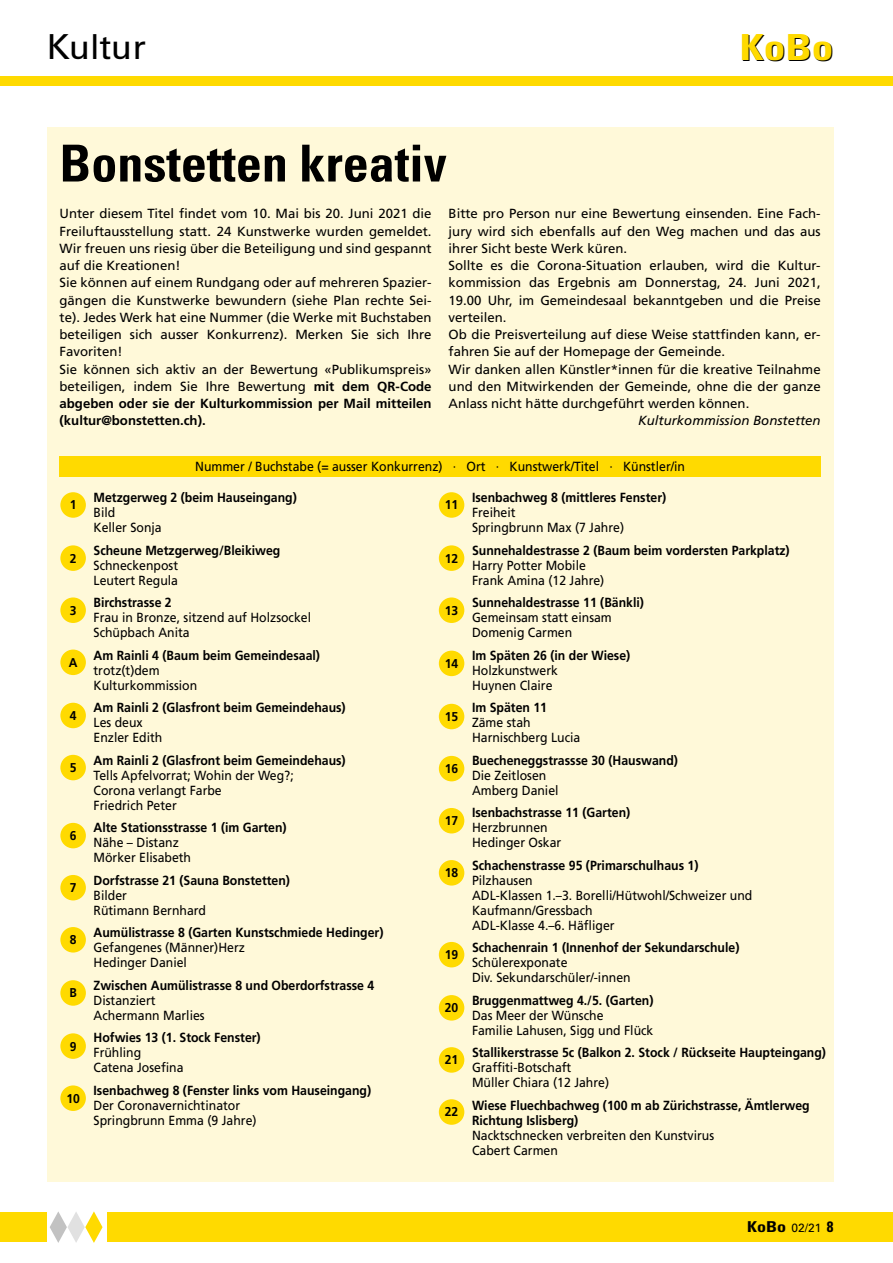
<style>
.page{position:relative;width:893px;height:1263px;background:#fff}
.page>*{position:absolute;margin:0;border:0;box-sizing:border-box;transform-origin:0 0}
.t1{font:700 condensed 51px "Univers LT Std";color:#000}
.t2{font:700 condensed 36px "Univers LT Std";color:#ffda00;scale:1.2 1}
.t3{font:34.5px "Univers LT Std";color:#000}
.t4{font:700 condensed 15px "Univers LT Std";color:#000;scale:1.2 1}
.t5{font:13.2px/17.2px "Frutiger LT Com";color:#000}
.t6{font:13.2px/15px "Frutiger LT Com";color:#000;scale:.93 1}
.t7{font:700 13.2px/15px "Frutiger LT Com";color:#000;scale:.93 1}
.t8{font:italic 13.2px "Frutiger LT Com";color:#000}
.t9{font:700 12.75px "Frutiger LT Com";color:#000;scale:.95 1}
.s1{font-weight:700}
.s2{font-weight:400;font-stretch:normal;font-size:12px}
</style>
<div class="page">
<div style="left:47px;top:128px;width:786px;height:1054px;background:#fff9d9"></div>
<div style="left:0;top:1212px;width:893px;height:30px;background:#ffda00"></div>
<div style="left:47px;top:1208px;width:59px;height:42px;background:#fff"></div>
<svg style="left:50px;top:1211px;width:53px;height:32px"></svg>
<div style="left:60px;top:492px;width:26px;height:26px;background:#ffda00;border-radius:50%"></div>
<div style="left:439px;top:492px;width:25px;height:26px;background:#ffda00;border-radius:50%"></div>
<div style="left:439px;top:545px;width:25px;height:26px;background:#ffda00;border-radius:50%"></div>
<div style="left:439px;top:597px;width:25px;height:26px;background:#ffda00;border-radius:50%"></div>
<div style="left:439px;top:651px;width:25px;height:25px;background:#ffda00;border-radius:50%"></div>
<div style="left:439px;top:704px;width:25px;height:25px;background:#ffda00;border-radius:50%"></div>
<div style="left:439px;top:756px;width:25px;height:25px;background:#ffda00;border-radius:50%"></div>
<div style="left:439px;top:808px;width:25px;height:25px;background:#ffda00;border-radius:50%"></div>
<div style="left:439px;top:860px;width:25px;height:25px;background:#ffda00;border-radius:50%"></div>
<div style="left:439px;top:942px;width:25px;height:25px;background:#ffda00;border-radius:50%"></div>
<div style="left:439px;top:995px;width:25px;height:25px;background:#ffda00;border-radius:50%"></div>
<div style="left:439px;top:1047px;width:25px;height:26px;background:#ffda00;border-radius:50%"></div>
<div style="left:439px;top:1099px;width:25px;height:26px;background:#ffda00;border-radius:50%"></div>
<div style="left:60px;top:545px;width:26px;height:26px;background:#ffda00;border-radius:50%"></div>
<div style="left:60px;top:597px;width:26px;height:26px;background:#ffda00;border-radius:50%"></div>
<div style="left:60px;top:649px;width:26px;height:26px;background:#ffda00;border-radius:50%"></div>
<div style="left:60px;top:703px;width:26px;height:25px;background:#ffda00;border-radius:50%"></div>
<div style="left:60px;top:755px;width:26px;height:25px;background:#ffda00;border-radius:50%"></div>
<div style="left:60px;top:823px;width:26px;height:25px;background:#ffda00;border-radius:50%"></div>
<div style="left:60px;top:875px;width:26px;height:25px;background:#ffda00;border-radius:50%"></div>
<div style="left:60px;top:927px;width:26px;height:25px;background:#ffda00;border-radius:50%"></div>
<div style="left:60px;top:980px;width:26px;height:26px;background:#ffda00;border-radius:50%"></div>
<div style="left:60px;top:1033px;width:26px;height:26px;background:#ffda00;border-radius:50%"></div>
<div style="left:60px;top:1085px;width:26px;height:26px;background:#ffda00;border-radius:50%"></div>
<div style="left:0;top:77px;width:893px;height:9px;background:#ffda00"></div>
<div style="left:60px;top:456px;width:761px;height:21px;background:#ffda00"></div>
<h3 class="t3" style="left:47px;top:26px;width:100px">Kultur</h3>
<h2 class="t2" style="left:740px;top:25px;width:80px">KoBo</h2>
<h1 class="t1" style="left:60px;top:132px;width:389px">Bonstetten kreativ</h1>
<p class="t5" style="left:60px;top:205px;width:374px">Unter diesem Titel findet vom 10. Mai bis 20. Juni 2021 die Freiluftausstellung statt. 24 Kunstwerke wurden gemeldet.<br>Wir freuen uns riesig über die Beteiligung und sind gespannt auf die Kreationen!<br>Sie können auf einem Rundgang oder auf mehreren Spazier&shy;gängen die Kunstwerke bewundern (siehe Plan rechte Sei&shy;te). Jedes Werk hat eine Nummer (die Werke mit Buchstaben beteiligen sich ausser Konkurrenz). Merken Sie sich Ihre Favoriten!<br>Sie können sich aktiv an der Bewertung «Publikumspreis» beteiligen, indem Sie Ihre Bewertung <span class="s1">mit dem QR-Code abgeben oder sie der Kulturkommission per Mail mitteilen (kultur@bonstetten.ch).</span></p>
<p class="t5" style="left:449px;top:205px;width:374px">Bitte pro Person nur eine Bewertung einsenden. Eine Fach&shy;jury wird sich ebenfalls auf den Weg machen und das aus ihrer Sicht beste Werk küren.<br>Sollte es die Corona-Situation erlauben, wird die Kultur&shy;kommission das Ergebnis am Donnerstag, 24. Juni 2021, 19.00 Uhr, im Gemeindesaal bekanntgeben und die Preise verteilen.<br>Ob die Preisverteilung auf diese Weise stattfinden kann, er&shy;fahren Sie auf der Homepage der Gemeinde.<br>Wir danken allen Künstler*innen für die kreative Teilnahme und den Mitwirkenden der Gemeinde, ohne die der ganze Anlass nicht hätte durchgeführt werden können.</p>
<p class="t8" style="left:638px;top:413px;width:184px">Kulturkommission Bonstetten</p>
<p class="t6" style="left:195px;top:459px;width:528px">Nummer / Buchstabe (= ausser Konkurrenz) · Ort · Kunstwerk/Titel · Künstler/in</p>
<p class="t7" style="left:94px;top:490px;width:220px">Metzgerweg 2 (beim Hauseingang)</p>
<p class="t6" style="left:94px;top:505px;width:75px">Bild<br>Keller Sonja</p>
<p class="t7" style="left:94px;top:543px;width:202px">Scheune Metzgerweg/Bleikiweg</p>
<p class="t6" style="left:94px;top:558px;width:92px">Schneckenpost<br>Leutert Regula</p>
<p class="t7" style="left:94px;top:595px;width:86px">Birchstrasse 2</p>
<p class="t6" style="left:94px;top:610px;width:235px">Frau in Bronze, sitzend auf Holzsockel<br>Schüpbach Anita</p>
<p class="t7" style="left:94px;top:648px;width:245px">Am Rainli 4 (Baum beim Gemeindesaal)</p>
<p class="t6" style="left:94px;top:663px;width:113px">trotz(t)dem<br>Kulturkommission</p>
<p class="t7" style="left:94px;top:700px;width:273px">Am Rainli 2 (Glasfront beim Gemeindehaus)</p>
<p class="t6" style="left:94px;top:715px;width:76px">Les deux<br>Enzler Edith</p>
<p class="t7" style="left:94px;top:753px;width:273px">Am Rainli 2 (Glasfront beim Gemeindehaus)</p>
<p class="t6" style="left:94px;top:768px;width:217px">Tells Apfelvorrat; Wohin der Weg?;<br>Corona verlangt Farbe<br>Friedrich Peter</p>
<p class="t7" style="left:94px;top:820px;width:209px">Alte Stationsstrasse 1 (im Garten)</p>
<p class="t6" style="left:94px;top:835px;width:106px">Nähe – Distanz<br>Mörker Elisabeth</p>
<p class="t7" style="left:94px;top:873px;width:213px">Dorfstrasse 21 (Sauna Bonstetten)</p>
<p class="t6" style="left:94px;top:888px;width:123px">Bilder<br>Rütimann Bernhard</p>
<p class="t7" style="left:94px;top:925px;width:313px">Aumülistrasse 8 (Garten Kunstschmiede Hedinger)</p>
<p class="t6" style="left:94px;top:940px;width:164px">Gefangenes (Männer)Herz<br>Hedinger Daniel</p>
<p class="t7" style="left:94px;top:978px;width:303px">Zwischen Aumülistrasse 8 und Oberdorfstrasse 4</p>
<p class="t6" style="left:94px;top:993px;width:121px">Distanziert<br>Achermann Marlies</p>
<p class="t7" style="left:94px;top:1030px;width:181px">Hofwies 13 (1. Stock Fenster)</p>
<p class="t6" style="left:94px;top:1045px;width:98px">Frühling<br>Catena Josefina</p>
<p class="t7" style="left:94px;top:1083px;width:300px">Isenbachweg 8 (Fenster links vom Hauseingang)</p>
<p class="t6" style="left:94px;top:1097px;width:177px">Der Coronavernichtinator<br>Springbrunn Emma (9 Jahre)</p>
<p class="t9" style="left:70px;top:497px;width:9px">1</p>
<p class="t9" style="left:445px;top:497px;width:16px">11</p>
<p class="t9" style="left:70px;top:551px;width:9px">2</p>
<p class="t9" style="left:445px;top:551px;width:16px">12</p>
<p class="t9" style="left:70px;top:603px;width:9px">3</p>
<p class="t9" style="left:445px;top:603px;width:16px">13</p>
<p class="t9" style="left:69px;top:655px;width:11px">A</p>
<p class="t9" style="left:445px;top:656px;width:16px">14</p>
<p class="t9" style="left:70px;top:708px;width:9px">4</p>
<p class="t9" style="left:445px;top:709px;width:16px">15</p>
<p class="t9" style="left:70px;top:760px;width:9px">5</p>
<p class="t9" style="left:445px;top:761px;width:16px">16</p>
<p class="t9" style="left:445px;top:813px;width:16px">17</p>
<p class="t9" style="left:70px;top:828px;width:9px">6</p>
<p class="t9" style="left:445px;top:865px;width:16px">18</p>
<p class="t9" style="left:70px;top:880px;width:9px">7</p>
<p class="t9" style="left:70px;top:932px;width:9px">8</p>
<p class="t9" style="left:445px;top:947px;width:16px">19</p>
<p class="t9" style="left:69px;top:985px;width:9px">B</p>
<p class="t9" style="left:445px;top:1000px;width:16px">20</p>
<p class="t9" style="left:70px;top:1039px;width:9px">9</p>
<p class="t9" style="left:445px;top:1052px;width:16px">21</p>
<p class="t9" style="left:66px;top:1091px;width:16px">10</p>
<p class="t9" style="left:445px;top:1104px;width:16px">22</p>
<p class="t7" style="left:472px;top:490px;width:210px">Isenbachweg 8 (mittleres Fenster)</p>
<p class="t6" style="left:472px;top:505px;width:165px">Freiheit<br>Springbrunn Max (7 Jahre)</p>
<p class="t7" style="left:472px;top:542px;width:343px">Sunnehaldestrasse 2 (Baum beim vordersten Parkplatz)</p>
<p class="t6" style="left:472px;top:557px;width:144px">Harry Potter Mobile<br>Frank Amina (12 Jahre)</p>
<p class="t7" style="left:472px;top:595px;width:186px">Sunnehaldestrasse 11 (Bänkli)</p>
<p class="t6" style="left:472px;top:610px;width:152px">Gemeinsam statt einsam<br>Domenig Carmen</p>
<p class="t7" style="left:472px;top:647px;width:172px">Im Späten 26 (in der Wiese)</p>
<p class="t6" style="left:472px;top:662px;width:94px">Holzkunstwerk<br>Huynen Claire</p>
<p class="t7" style="left:472px;top:700px;width:82px">Im Späten 11</p>
<p class="t6" style="left:472px;top:715px;width:118px">Zäme stah<br>Harnischberg Lucia</p>
<p class="t7" style="left:472px;top:752px;width:223px">Buecheneggstrassse 30 (Hauswand)</p>
<p class="t6" style="left:472px;top:767px;width:95px">Die Zeitlosen<br>Amberg Daniel</p>
<p class="t7" style="left:472px;top:805px;width:172px">Isenbachstrasse 11 (Garten)</p>
<p class="t6" style="left:472px;top:820px;width:98px">Herzbrunnen<br>Hedinger Oskar</p>
<p class="t7" style="left:472px;top:857px;width:245px">Schachenstrasse 95 (Primarschulhaus 1)</p>
<p class="t6" style="left:472px;top:872px;width:303px">Pilzhausen<br>ADL-Klassen 1.–3. Borelli/Hütwohl/Schweizer und<br>Kaufmann/Gressbach<br>ADL-Klasse 4.–6. Häfliger</p>
<p class="t7" style="left:472px;top:940px;width:289px">Schachenrain 1 (Innenhof der Sekundarschule)</p>
<p class="t6" style="left:472px;top:955px;width:172px">Schülerexponate<br>Div. Sekundarschüler/-innen</p>
<p class="t7" style="left:472px;top:993px;width:197px">Bruggenmattweg 4./5. (Garten)</p>
<p class="t6" style="left:472px;top:1008px;width:197px">Das Meer der Wünsche<br>Familie Lahusen, Sigg und Flück</p>
<p class="t7" style="left:472px;top:1045px;width:382px">Stallikerstrasse 5c (Balkon 2. Stock / Rückseite Haupteingang)</p>
<p class="t6" style="left:472px;top:1060px;width:149px">Graffiti-Botschaft<br>Müller Chiara (12 Jahre)</p>
<p class="t7" style="left:472px;top:1098px;width:365px">Wiese Fluechbachweg (100 m ab Zürichstrasse, Ämtlerweg<br>Richtung Islisberg)</p>
<p class="t6" style="left:472px;top:1128px;width:262px">Nacktschnecken verbreiten den Kunstvirus<br>Cabert Carmen</p>
<p class="t4" style="left:747px;top:1218px;width:73px">KoBo <span class="s2">02/21</span> 8</p>
</div>
